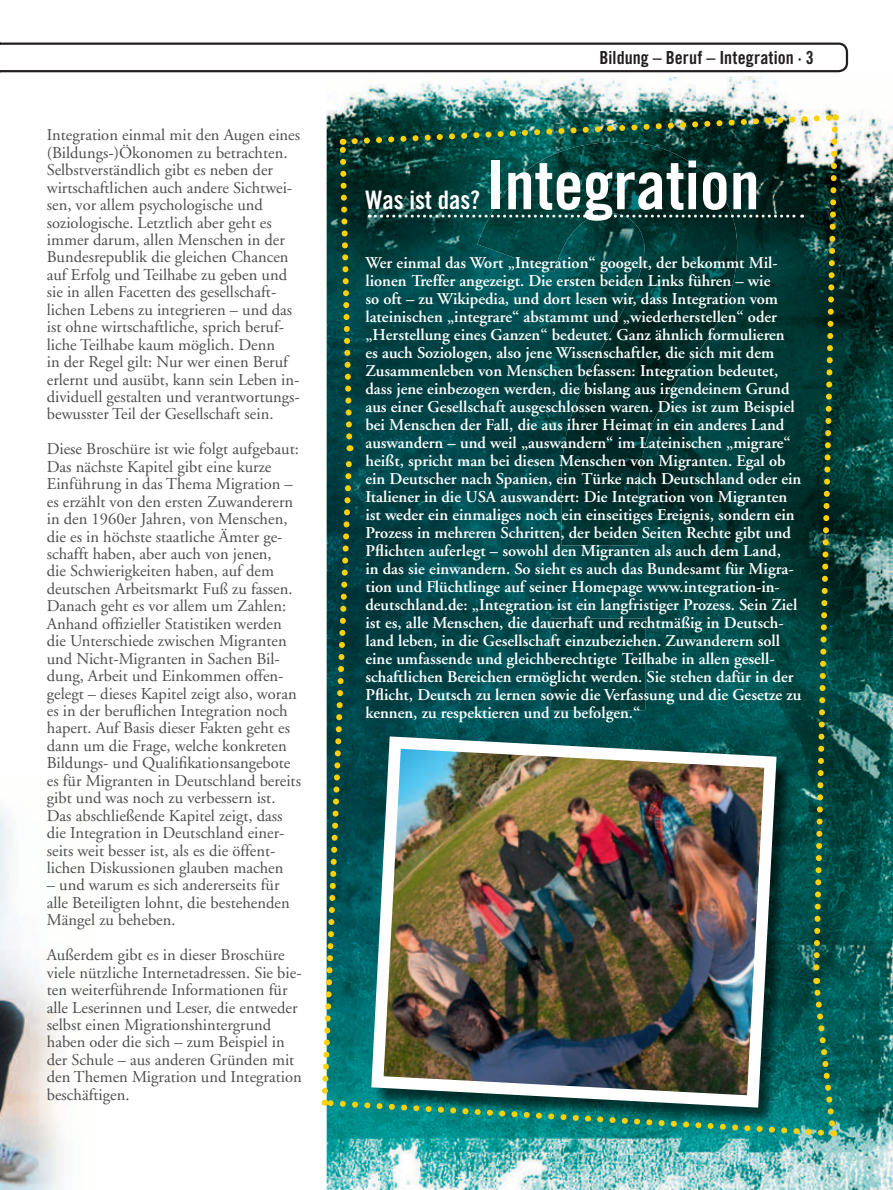
<style>
.page{position:relative;width:893px;height:1190px;background:#fff}
.page>*{position:absolute;margin:0;border:0;box-sizing:border-box;transform-origin:0 0}
.t1{font:67.5px "Trade Gothic Bold Cond Twenty";color:#fff}
.t2{font:25.5px "Trade Gothic Bold Cond Twenty";color:#fff}
.t3{font:18px "Trade Gothic Bold Cond Twenty";letter-spacing:.005em;color:#231f20}
.t4{font:16.5px/17.4px "Adobe Garamond";color:#4b4c4d}
.t5{font:600 16.5px/18px "Adobe Garamond";color:#fff}
</style>
<div class="page">
<svg style="left:0;top:43px;width:847px;height:29px"></svg>
<img style="left:695px;top:77px;width:197px;height:695px">
<img style="left:327px;top:77px;width:368px;height:34px">
<img style="left:748px;top:772px;width:144px;height:418px">
<img style="left:326px;top:1139px;width:53px;height:51px">
<img style="left:379px;top:1139px;width:369px;height:51px">
<img style="left:0;top:809px;width:63px;height:381px">
<img style="left:321px;top:111px;width:519px;height:1028px">
<p class="t4" style="left:47px;top:127px;width:255px">Integration einmal mit den Augen eines (Bildungs-)Ökonomen zu betrachten.<br>Selbstverständlich gibt es neben der wirtschaftlichen auch andere Sichtwei&shy;sen, vor allem psychologische und soziologische. Letztlich aber geht es immer darum, allen Menschen in der Bundesrepublik die gleichen Chancen auf Erfolg und Teilhabe zu geben und sie in allen Facetten des gesellschaft&shy;lichen Lebens zu integrieren – und das ist ohne wirtschaftliche, sprich beruf&shy;liche Teilhabe kaum möglich. Denn<br>in der Regel gilt: Nur wer einen Beruf erlernt und ausübt, kann sein Leben in&shy;dividuell gestalten und verantwortungs&shy;bewusster Teil der Gesellschaft sein.</p>
<p class="t4" style="left:47px;top:441px;width:255px">Diese Broschüre ist wie folgt aufgebaut:<br>Das nächste Kapitel gibt eine kurze Einführung in das Thema Migration – es erzählt von den ersten Zuwanderern in den 1960er Jahren, von Menschen, die es in höchste staatliche Ämter ge&shy;schafft haben, aber auch von jenen,<br>die Schwierigkeiten haben, auf dem deutschen Arbeitsmarkt Fuß zu fassen.<br>Danach geht es vor allem um Zahlen:<br>Anhand offizieller Statistiken werden die Unterschiede zwischen Migranten und Nicht-Migranten in Sachen Bil&shy;dung, Arbeit und Einkommen offen&shy;gelegt – dieses Kapitel zeigt also, woran es in der beruflichen Integration noch hapert. Auf Basis dieser Fakten geht es dann um die Frage, welche konkreten Bildungs- und Qualifikationsangebote es für Migranten in Deutschland bereits gibt und was noch zu verbessern ist.<br>Das abschließende Kapitel zeigt, dass die Integration in Deutschland einer&shy;seits weit besser ist, als es die öffent&shy;lichen Diskussionen glauben machen</p>
<p class="t4" style="left:47px;top:877px;width:244px">– und warum es sich andererseits für alle Beteiligten lohnt, die bestehenden<br>Mängel zu beheben.</p>
<p class="t4" style="left:47px;top:946px;width:256px">Außerdem gibt es in dieser Broschüre viele nützliche Internetadressen. Sie bie&shy;ten weiterführende Informationen für alle Leserinnen und Leser, die entweder selbst einen Migrationshintergrund haben oder die sich – zum Beispiel in der Schule – aus anderen Gründen mit den Themen Migration und Integration beschäftigen.</p>
<p class="t3" style="left:599px;top:47px;width:216px">Bildung – Beruf – Integration · 3</p>
<h1 class="t1" style="left:485px;top:144px;width:275px">Integration</h1>
<p class="t5" style="left:365px;top:254px;width:437px">Wer einmal das Wort „Integration“ googelt, der bekommt Mil&shy;lionen Treffer angezeigt. Die ersten beiden Links führen – wie<br>so oft – zu Wikipedia, und dort lesen wir, dass Integration vom lateinischen „integrare“ abstammt und „wiederherstellen“ oder „Herstellung eines Ganzen“ bedeutet. Ganz ähnlich formulieren<br>es auch Soziologen, also jene Wissenschaftler, die sich mit dem Zusammenleben von Menschen befassen: Integration bedeutet, dass jene einbezogen werden, die bislang aus irgendeinem Grund aus einer Gesellschaft ausgeschlossen waren. Dies ist zum Beispiel bei Menschen der Fall, die aus ihrer Heimat in ein anderes Land auswandern – und weil „auswandern“ im Lateinischen „migrare“ heißt, spricht man bei diesen Menschen von Migranten. Egal ob ein Deutscher nach Spanien, ein Türke nach Deutschland oder ein Italiener in die USA auswandert: Die Integration von Migranten ist weder ein einmaliges noch ein einseitiges Ereignis, sondern ein Prozess in mehreren Schritten, der beiden Seiten Rechte gibt und Pflichten auferlegt – sowohl den Migranten als auch dem Land,<br>in das sie einwandern. So sieht es auch das Bundesamt für Migra&shy;tion und Flüchtlinge auf seiner Homepage www.integration-in&shy;deutschland.de: „Integration ist ein langfristiger Prozess. Sein Ziel ist es, alle Menschen, die dauerhaft und rechtmäßig in Deutsch&shy;land leben, in die Gesellschaft einzubeziehen. Zuwanderern soll eine umfassende und gleichberechtigte Teilhabe in allen gesell&shy;schaftlichen Bereichen ermöglicht werden. Sie stehen dafür in der Pflicht, Deutsch zu lernen sowie die Verfassung und die Gesetze zu kennen, zu respektieren und zu befolgen.“</p>
<h2 class="t2" style="left:365px;top:185px;width:116px">Was ist das?</h2>
</div>
